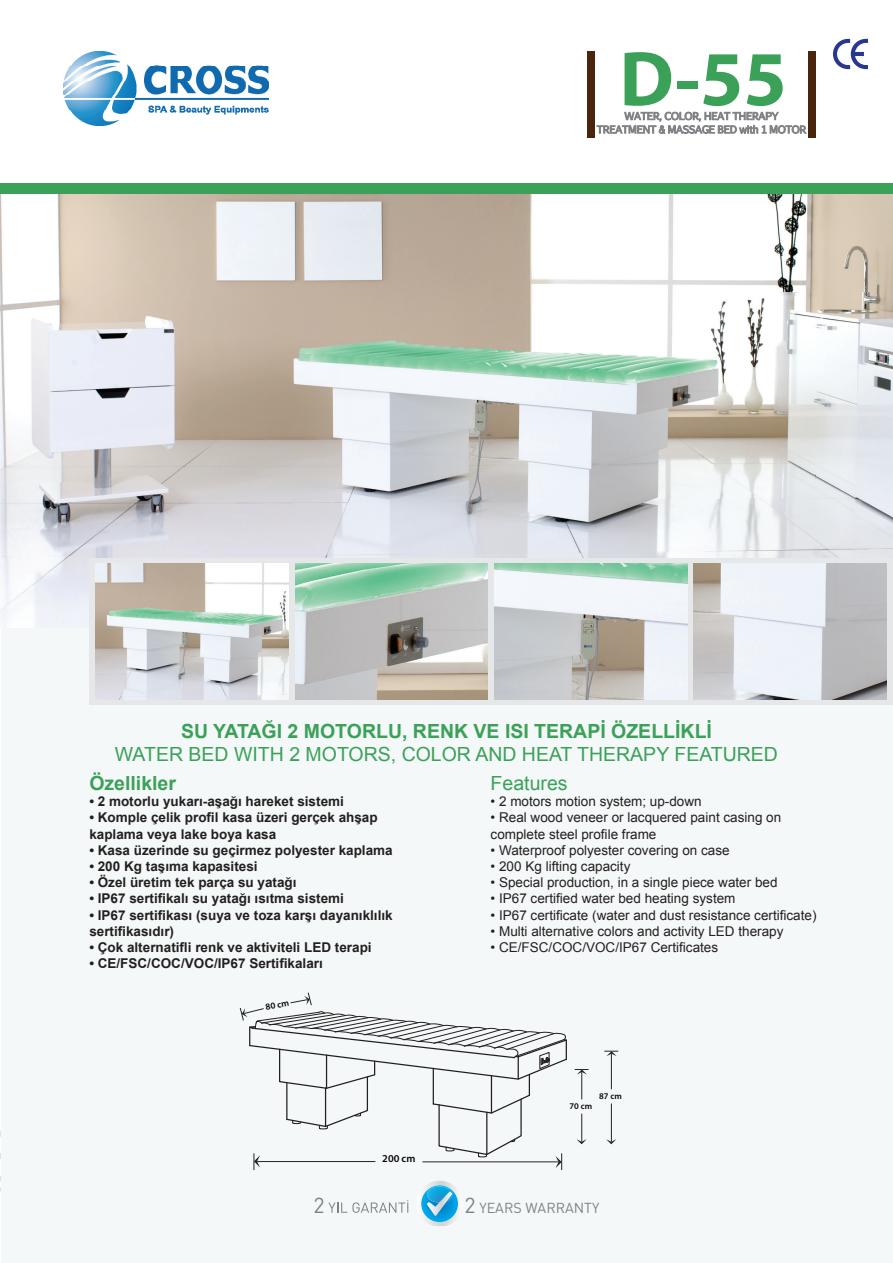
<style>
.page{position:relative;width:893px;height:1263px;background:#fff}
.page>*{position:absolute;margin:0;border:0;box-sizing:border-box;transform-origin:0 0}
.t1{font:700 78.3px "Myriad Pro";color:#3ba159}
.t2{font:900 39.3px "Arial";color:#040503}
.t3{font:21.45px "DIN Pro";color:#808285}
.t4{font:19.5px "Arial";color:#3ba159}
.t5{font:700 19.5px "Arial";color:#3ba159}
.t6{font:14.25px "DIN Pro";color:#808285}
.t7{font:700 13.5px/16.2px "Arial";color:#231f20}
.t8{font:13.5px/16.2px "Arial";color:#231f20}
.t9{font:600 10.5px "Myriad Pro";color:#040503}
.t10{font:600 9.15px "Myriad Pro";color:#040503}
.t11{font:600 8.7px "Myriad Pro";color:#040503}
.s1{font-size:21.45px}
</style>
<div class="page">
<svg style="left:0;top:1131px;width:1px;height:61px"></svg>
<img style="left:64px;top:52px;width:205px;height:73px">
<div style="left:2px;top:184px;width:891px;height:1079px;background:#f5f8f8"></div>
<div style="left:0;top:184px;width:893px;height:11px;background:#3ba159"></div>
<img style="left:0;top:195px;width:893px;height:428px">
<svg style="left:833px;top:39px;width:35px;height:30px"></svg>
<svg style="left:421px;top:1193px;width:37px;height:33px"></svg>
<svg style="left:328px;top:1200px;width:80px;height:13px"></svg>
<div style="left:587px;top:51px;width:7px;height:87px;background:#4a250e"></div>
<div style="left:808px;top:51px;width:7px;height:87px;background:#4a250e"></div>
<svg style="left:597px;top:112px;width:210px;height:22px"></svg>
<div style="left:89px;top:558px;width:206px;height:147px;background:#e6e7e9"></div>
<div style="left:289px;top:558px;width:205px;height:147px;background:#e6e7e9"></div>
<div style="left:488px;top:558px;width:206px;height:147px;background:#e6e7e9"></div>
<div style="left:687px;top:558px;width:206px;height:147px;background:#e6e7e9"></div>
<img style="left:96px;top:564px;width:193px;height:135px">
<img style="left:295px;top:564px;width:193px;height:135px">
<img style="left:494px;top:564px;width:193px;height:135px">
<img style="left:694px;top:564px;width:193px;height:135px">
<svg style="left:239px;top:992px;width:328px;height:178px"></svg>
<hr style="left:257px;top:1161px;width:118px;height:1px;background:#242522">
<svg style="left:576px;top:1114px;width:11px;height:30px"></svg>
<svg style="left:575px;top:1069px;width:14px;height:30px"></svg>
<svg style="left:606px;top:1139px;width:10px;height:5px"></svg>
<hr style="left:611px;top:1103px;width:1px;height:38px;background:#242522">
<svg style="left:604px;top:1051px;width:14px;height:5px"></svg>
<hr style="left:611px;top:1054px;width:1px;height:35px;background:#242522">
<h1 class="t1" style="left:619px;top:28px;width:169px">D-55</h1>
<h3 class="t5" style="left:181px;top:718px;width:532px">SU YATAĞI 2 MOTORLU, RENK VE ISI TERAPİ ÖZELLİKLİ</h3>
<h3 class="t4" style="left:115px;top:741px;width:665px">WATER BED WITH 2 MOTORS, COLOR AND HEAT THERAPY FEATURED</h3>
<h3 class="t5" style="left:89px;top:770px;width:88px">Özellikler</h3>
<p class="t7" style="left:89px;top:794px;width:256px">• 2 motorlu yukarı-aşağı hareket sistemi</p>
<p class="t7" style="left:89px;top:810px;width:290px">• Komple çelik profil kasa üzeri gerçek ahşap kaplama veya lake boya kasa</p>
<p class="t7" style="left:89px;top:842px;width:305px">• Kasa üzerinde su geçirmez polyester kaplama</p>
<p class="t7" style="left:89px;top:859px;width:170px">• 200 Kg taşıma kapasitesi</p>
<p class="t7" style="left:89px;top:875px;width:209px">• Özel üretim tek parça su yatağı</p>
<p class="t7" style="left:89px;top:891px;width:256px">• IP67 sertifikalı su yatağı ısıtma sistemi</p>
<p class="t7" style="left:89px;top:907px;width:305px">• IP67 sertifikası (suya ve toza karşı dayanıklılık sertifikasıdır)</p>
<p class="t7" style="left:89px;top:940px;width:284px">• Çok alternatifli renk ve aktiviteli LED terapi</p>
<p class="t7" style="left:89px;top:956px;width:235px">• CE/FSC/COC/VOC/IP67 Sertifikaları</p>
<h2 class="t2" style="left:213px;top:882px;width:98px">D-55</h2>
<p class="t10" style="left:265px;top:1001px;width:25px;rotate:-11deg">80 cm</p>
<p class="t9" style="left:382px;top:1152px;width:35px">200 cm</p>
<h3 class="t4" style="left:491px;top:770px;width:78px">Features</h3>
<p class="t8" style="left:491px;top:793px;width:213px">• 2 motors motion system; up-down</p>
<p class="t8" style="left:491px;top:810px;width:292px">• Real wood veneer or lacquered paint casing on complete steel profile frame</p>
<p class="t8" style="left:491px;top:842px;width:241px">• Waterproof polyester covering on case</p>
<p class="t8" style="left:491px;top:858px;width:141px">• 200 Kg lifting capacity</p>
<p class="t8" style="left:491px;top:874px;width:288px">• Special production, in a single piece water bed</p>
<p class="t8" style="left:491px;top:891px;width:246px">• IP67 certified water bed heating system</p>
<p class="t8" style="left:491px;top:907px;width:327px">• IP67 certificate (water and dust resistance certificate)</p>
<p class="t8" style="left:491px;top:923px;width:294px">• Multi alternative colors and activity LED therapy</p>
<p class="t8" style="left:491px;top:939px;width:229px">• CE/FSC/COC/VOC/IP67 Certificates</p>
<p class="t11" style="left:599px;top:1091px;width:24px">87 cm</p>
<p class="t11" style="left:570px;top:1101px;width:24px">70 cm</p>
<h3 class="t3" style="left:314px;top:1190px;width:13px">2</h3>
<p class="t6" style="left:465px;top:1198px;width:136px"><span class="s1">2</span> YEARS WARRANTY</p>
</div>
